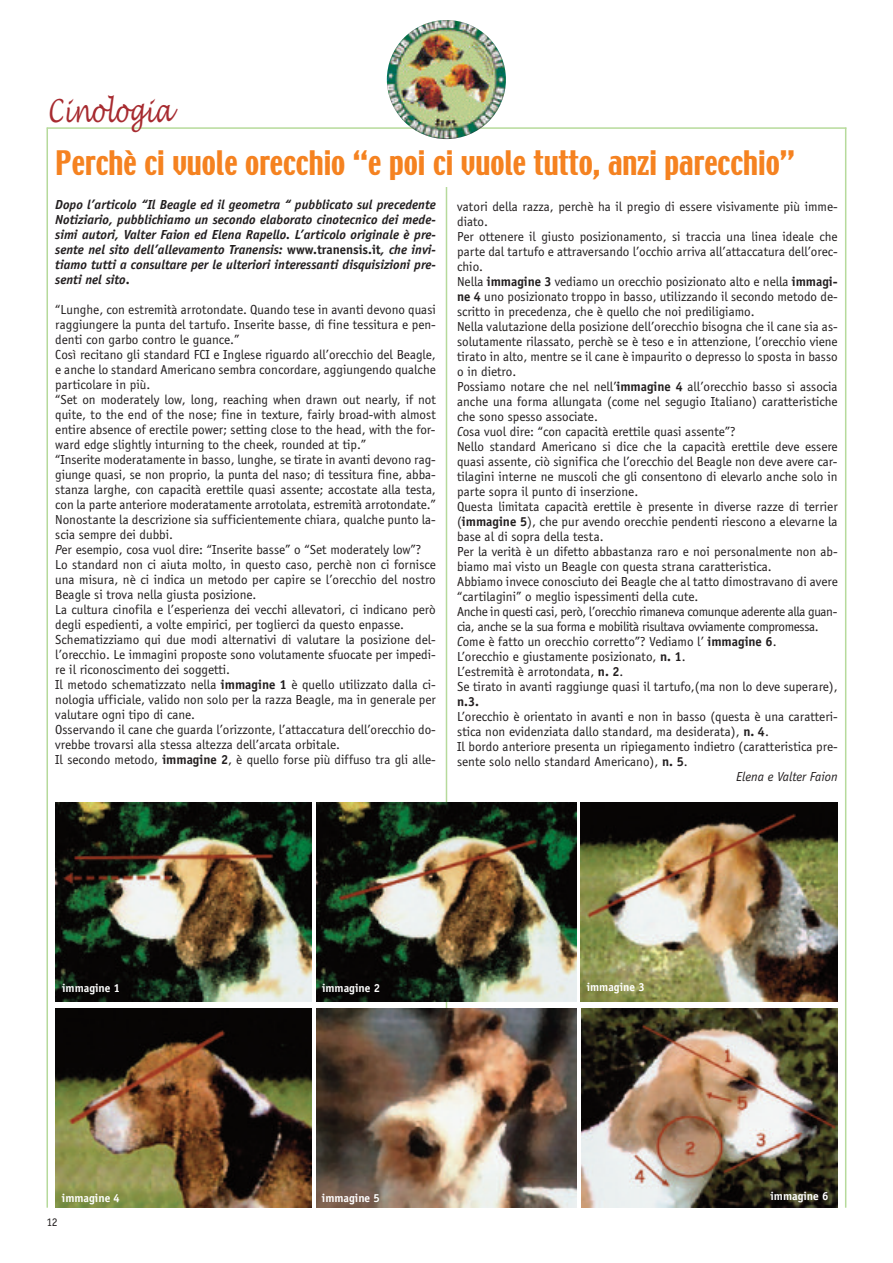
<style>
.page{position:relative;width:893px;height:1263px;background:#fff}
.page>*{position:absolute;margin:0;border:0;box-sizing:border-box;transform-origin:0 0}
.t1{font:italic 31.5px "Lucida Handwriting";color:#a72b30;scale:.7 1}
.t2{font:30px "Techno";color:#f58220}
.t3{font:13.5px/15px "Officina Sans";color:#231f20}
.t4{font:italic 700 13.5px/15px "Officina Sans";color:#231f20;text-align:justify}
.t5{font:italic 13.5px "Officina Sans";color:#231f20}
.t6{font:700 13.5px "Officina Sans";color:#231f20}
.t7{font:700 12px "Officina Sans";color:#fff}
.t8{font:12px "Officina Sans";color:#231f20}
.s1{font-weight:700}
.s2{font-style:italic}
.s3{font-style:normal}
</style>
<div class="page">
<hr style="left:47px;top:127px;width:799px;height:2px;background:#b6da9b">
<img style="left:387px;top:20px;width:119px;height:119px">
<hr style="left:47px;top:128px;width:1px;height:1080px;background:#b6da9b">
<hr style="left:845px;top:128px;width:1px;height:1080px;background:#b6da9b">
<hr style="left:446px;top:145px;width:1px;height:1063px;background:#b6da9b">
<div style="left:55px;top:145px;width:783px;height:42px;background:#fff"></div>
<img style="left:55px;top:802px;width:256px;height:199px">
<img style="left:316px;top:802px;width:260px;height:199px">
<img style="left:581px;top:802px;width:257px;height:199px">
<img style="left:55px;top:1009px;width:256px;height:199px">
<img style="left:316px;top:1009px;width:261px;height:199px">
<img style="left:582px;top:1009px;width:256px;height:199px">
<h1 class="t1" style="left:47px;top:92px;width:180px">Cinologia</h1>
<h2 class="t2" style="left:55px;top:147px;width:741px">Perchè ci vuole orecchio “e poi ci vuole tutto, anzi parecchio”</h2>
<p class="t3" style="left:457px;top:198px;width:382px">vatori della razza, perchè ha il pregio di essere visivamente più imme&shy;diato.<br>Per ottenere il giusto posizionamento, si traccia una linea ideale che parte dal tartufo e attraversando l’occhio arriva all’attaccatura dell’orec&shy;chio.<br>Nella <span class="s1">immagine 3</span> vediamo un orecchio posizionato alto e nella <span class="s1">immagi&shy;ne 4</span> uno posizionato troppo in basso, utilizzando il secondo metodo de&shy;scritto in precedenza, che è quello che noi prediligiamo.<br>Nella valutazione della posizione dell’orecchio bisogna che il cane sia as&shy;solutamente rilassato, perchè se è teso e in attenzione, l’orecchio viene tirato in alto, mentre se il cane è impaurito o depresso lo sposta in basso o in dietro.<br>Possiamo notare che nel nell’<span class="s1">immagine 4</span> all’orecchio basso si associa anche una forma allungata (come nel segugio Italiano) caratteristiche che sono spesso associate.<br><span class="s2">C</span>osa vuol dire: “con capacità erettile quasi assente”?<br>Nello standard Americano si dice che la capacità erettile deve essere quasi assente, ciò significa che l’orecchio del Beagle non deve avere car&shy;tilagini interne ne muscoli che gli consentono di elevarlo anche solo in parte sopra il punto di inserzione.<br>Questa limitata capacità erettile è presente in diverse razze di terrier (<span class="s1">immagine 5</span>), che pur avendo orecchie pendenti riescono a elevarne la base al di sopra della testa.<br>Per la verità è un difetto abbastanza raro e noi personalmente non ab&shy;biamo mai visto un Beagle con questa strana caratteristica.<br>Abbiamo invece conosciuto dei Beagle che al tatto dimostravano di avere “cartilagini” o meglio ispessimenti della cute.<br>Anche in questi casi, però, l’orecchio rimaneva comunque aderente alla guan&shy;cia, anche se la sua forma e mobilità risultava ovviamente compromessa.<br><span class="s2">C</span>ome è fatto un orecchio corretto”? Vediamo l’ <span class="s1">immagine 6</span>.<br>L’orecchio e giustamente posizionato, <span class="s1">n. 1</span>.<br>L’estremità è arrotondata, <span class="s1">n. 2</span>.<br>Se tirato in avanti raggiunge quasi il tartufo,(ma non lo deve superare),</p>
<p class="t6" style="left:457px;top:693px;width:23px">n.3.</p>
<p class="t3" style="left:457px;top:708px;width:382px">L’orecchio è orientato in avanti e non in basso (questa è una caratteri-</p>
<p class="t3" style="left:457px;top:723px;width:313px">stica non evidenziata dallo standard, ma desiderata), <span class="s1">n. 4</span>.</p>
<p class="t3" style="left:457px;top:738px;width:382px">Il bordo anteriore presenta un ripiegamento indietro (caratteristica pre-</p>
<p class="t3" style="left:457px;top:753px;width:232px">sente solo nello standard Americano), <span class="s1">n. 5</span>.</p>
<p class="t5" style="left:736px;top:768px;width:103px">Elena e Valter Faion</p>
<p class="t4" style="left:55px;top:197px;width:382px">Dopo l’articolo “Il Beagle ed il geometra “ pubblicato sul precedente Notiziario, pubblichiamo un secondo elaborato cinotecnico dei mede&shy;simi autori, Valter Faion ed Elena Rapello. L’articolo originale è pre&shy;sente nel sito dell’allevamento Tranensis: <span class="s3">www.tranensis.it</span>, che invi&shy;tiamo tutti a consultare per le ulteriori interessanti disquisizioni pre&shy;senti nel sito<span class="s3">.</span></p>
<p class="t3" style="left:55px;top:302px;width:382px">“Lunghe, con estremità arrotondate. Quando tese in avanti devono quasi raggiungere la punta del tartufo. Inserite basse, di fine tessitura e pen&shy;denti con garbo contro le guance.”<br>Così recitano gli standard FCI e Inglese riguardo all’orecchio del Beagle, e anche lo standard Americano sembra concordare, aggiungendo qualche particolare in più.<br>“Set on moderately low, long, reaching when drawn out nearly, if not quite, to the end of the nose; fine in texture, fairly broad-with almost entire absence of erectile power; setting close to the head, with the for&shy;ward edge slightly inturning to the cheek, rounded at tip.”<br>“Inserite moderatamente in basso, lunghe, se tirate in avanti devono rag&shy;giunge quasi, se non proprio, la punta del naso; di tessitura fine, abba&shy;stanza larghe, con capacità erettile quasi assente; accostate alla testa, con la parte anteriore moderatamente arrotolata, estremità arrotondate.” Nonostante la descrizione sia sufficientemente chiara, qualche punto la&shy;scia sempre dei dubbi.<br><span class="s2">P</span>er esempio, cosa vuol dire: “Inserite basse” o “Set moderately low”?<br>Lo standard non ci aiuta molto, in questo caso, perchè non ci fornisce una misura, nè ci indica un metodo per capire se l’orecchio del nostro Beagle si trova nella giusta posizione.<br>La cultura cinofila e l’esperienza dei vecchi allevatori, ci indicano però degli espedienti, a volte empirici, per toglierci da questo enpasse.<br>Schematizziamo qui due modi alternativi di valutare la posizione del&shy;l’orecchio. Le immagini proposte sono volutamente sfuocate per impedi&shy;re il riconoscimento dei soggetti.<br>Il metodo schematizzato nella <span class="s1">immagine 1</span> è quello utilizzato dalla ci&shy;nologia ufficiale, valido non solo per la razza Beagle, ma in generale per valutare ogni tipo di cane.<br>Osservando il cane che guarda l’orizzonte, l’attaccatura dell’orecchio do&shy;vrebbe trovarsi alla stessa altezza dell’arcata orbitale.<br>Il secondo metodo, <span class="s1">immagine 2</span>, è quello forse più diffuso tra gli alle-</p>
<p class="t7" style="left:62px;top:981px;width:59px">immagine 1</p>
<p class="t7" style="left:322px;top:981px;width:59px">immagine 2</p>
<p class="t7" style="left:587px;top:980px;width:59px">immagine 3</p>
<p class="t7" style="left:62px;top:1190px;width:59px">immagine 4</p>
<p class="t7" style="left:322px;top:1190px;width:59px">immagine 5</p>
<p class="t7" style="left:770px;top:1189px;width:59px">immagine 6</p>
<p class="t8" style="left:46px;top:1215px;width:13px">12</p>
</div>
